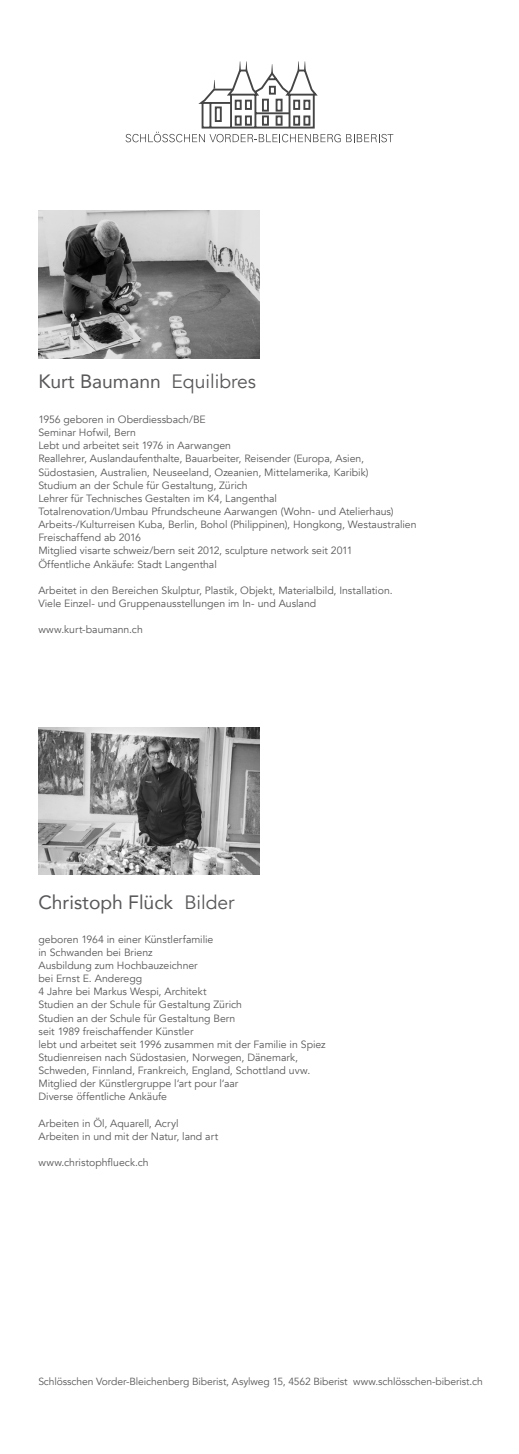
<style>
.page{position:relative;width:519px;height:1454px;background:#fff}
.page>*{position:absolute;margin:0;border:0;box-sizing:border-box;transform-origin:0 0}
.t1{font:19.25px "Avenir";color:#58585a}
.t2{font:10.5px/13.1px "Avenir";letter-spacing:-.005em;color:#58585a}
.t3{font:10.33px "Avenir";letter-spacing:-.01em;color:#58585a}
.s1{font-style:inherit}
</style>
<div class="page">
<img style="left:38px;top:211px;width:221px;height:147px">
<svg style="left:125px;top:61px;width:215px;height:81px"></svg>
<svg style="left:346px;top:134px;width:47px;height:8px"></svg>
<img style="left:38px;top:727px;width:221px;height:147px">
<h1 class="t1" style="left:38px;top:366px;width:219px">Kurt Baumann <span class="s1">Equilibres</span></h1>
<p class="t2" style="left:38px;top:413px;width:379px">1956 geboren in Oberdiessbach/BE<br>Seminar Hofwil, Bern<br>Lebt und arbeitet seit 1976 in Aarwangen<br>Reallehrer, Auslandaufenthalte, Bauarbeiter, Reisender (Europa, Asien, Südostasien, Australien, Neuseeland, Ozeanien, Mittelamerika, Karibik)<br>Studium an der Schule für Gestaltung, Zürich<br>Lehrer für Technisches Gestalten im K4, Langenthal<br>Totalrenovation/Umbau Pfrundscheune Aarwangen (Wohn- und Atelierhaus)<br>Arbeits-/Kulturreisen Kuba, Berlin, Bohol (Philippinen), Hongkong, Westaustralien Freischaffend ab 2016<br>Mitglied visarte schweiz/bern seit 2012, sculpture network seit 2011<br>Öffentliche Ankäufe: Stadt Langenthal</p>
<p class="t2" style="left:38px;top:584px;width:355px">Arbeitet in den Bereichen Skulptur, Plastik, Objekt, Materialbild, Installation.<br>Viele Einzel- und Gruppenausstellungen im In- und Ausland</p>
<p class="t2" style="left:38px;top:623px;width:106px">www.kurt-baumann.ch</p>
<h1 class="t1" style="left:38px;top:886px;width:198px">Christoph Flück <span class="s1">Bilder</span></h1>
<p class="t2" style="left:38px;top:932px;width:288px">geboren 1964 in einer Künstlerfamilie<br>in Schwanden bei Brienz<br>Ausbildung zum Hochbauzeichner<br>bei Ernst E. Anderegg<br>4 Jahre bei Markus Wespi, Architekt<br>Studien an der Schule für Gestaltung Zürich<br>Studien an der Schule für Gestaltung Bern<br>seit 1989 freischaffender Künstler<br>lebt und arbeitet seit 1996 zusammen mit der Familie in Spiez Studienreisen nach Südostasien, Norwegen, Dänemark, Schweden, Finnland, Frankreich, England, Schottland uvw.<br>Mitglied der Künstlergruppe l‘art pour l‘aar<br>Diverse öffentliche Ankäufe</p>
<p class="t2" style="left:38px;top:1116px;width:181px">Arbeiten in Öl, Aquarell, Acryl<br>Arbeiten in und mit der Natur, land art</p>
<p class="t2" style="left:38px;top:1156px;width:112px">www.christophflueck.ch</p>
<p class="t3" style="left:38px;top:1374px;width:445px">Schlösschen Vorder-Bleichenberg Biberist, Asylweg 15, 4562 Biberist www.schlösschen-biberist.ch</p>
</div>
